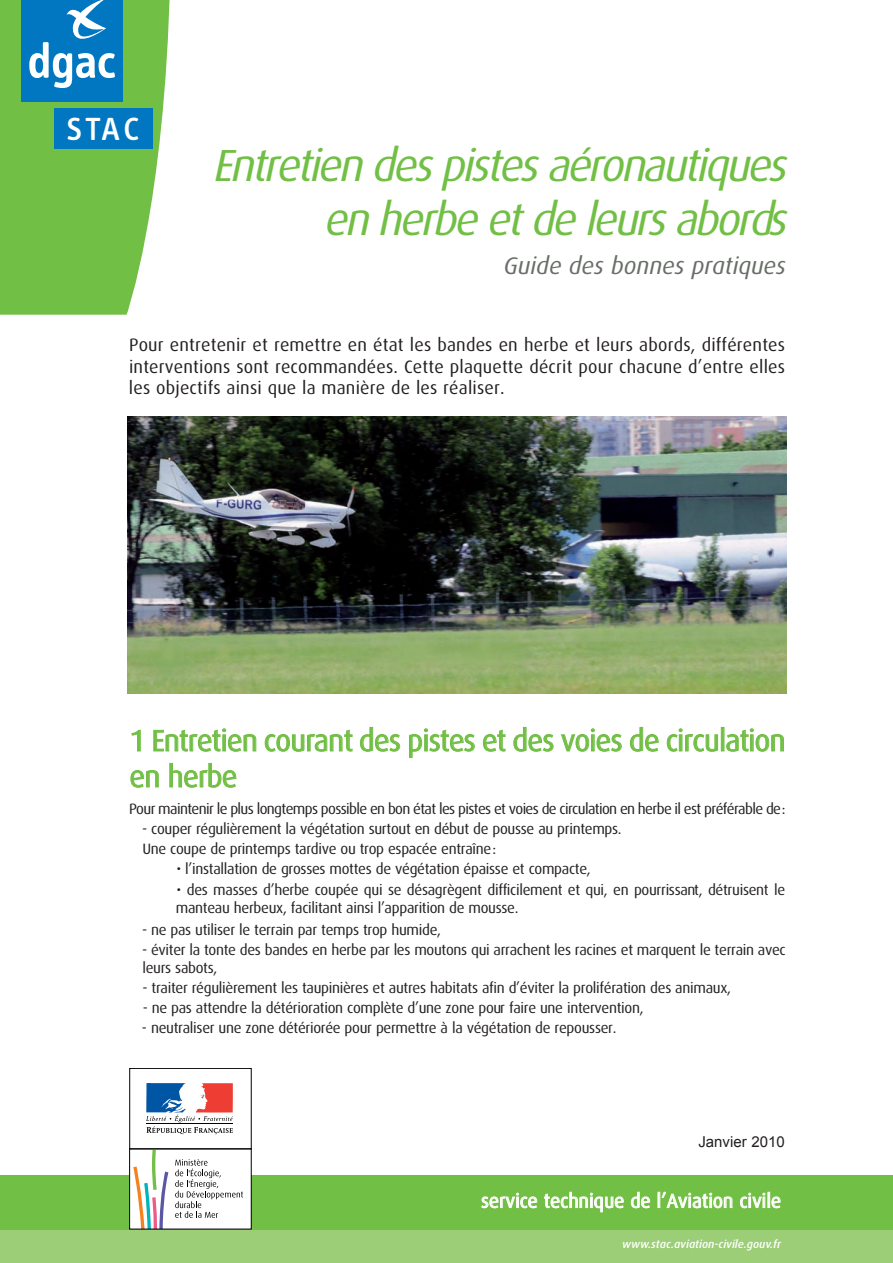
<style>
.page{position:relative;width:893px;height:1263px;background:#fff}
.page>*{position:absolute;margin:0;border:0;box-sizing:border-box;transform-origin:0 0}
.t1{font:italic 45px/54px "Dax OT";color:#71bf44;text-align:right}
.t2{font:500 33px "Info Text";color:#fff}
.t3{font:30px/36px "Dax OT";letter-spacing:-.025em;color:#71bf44}
.t4{font:italic 24px "Dax OT";color:#686d67}
.t5{font:19.5px "Dax OT";letter-spacing:-.005em;color:#fff}
.t6{font:18px/21.6px "Dax OT";letter-spacing:.01em;color:#231f20;text-align:justify}
.t7{font:15px/18px "Dax OT";letter-spacing:-.02em;color:#231f20}
.t8{font:15px "Dax OT";letter-spacing:-.04em;color:#231f20}
.t9{font:15px "Arial";color:#231f20}
.t10{font:italic 500 11.25px "Dax OT";color:#fff}
</style>
<div class="page">
<svg style="left:131px;top:729px;width:10px;height:23px"></svg>
<svg style="left:153px;top:728px;width:104px;height:24px"></svg>
<svg style="left:264px;top:729px;width:89px;height:23px"></svg>
<svg style="left:360px;top:726px;width:41px;height:26px"></svg>
<svg style="left:409px;top:728px;width:66px;height:30px"></svg>
<svg style="left:483px;top:729px;width:23px;height:23px"></svg>
<svg style="left:513px;top:726px;width:41px;height:26px"></svg>
<svg style="left:561px;top:728px;width:61px;height:24px"></svg>
<svg style="left:630px;top:726px;width:29px;height:26px"></svg>
<svg style="left:666px;top:728px;width:53px;height:24px"></svg>
<div style="left:721px;top:727px;width:3px;height:24px;border:1px solid #71bf44"></div>
<svg style="left:726px;top:728px;width:58px;height:24px"></svg>
<svg style="left:130px;top:770px;width:29px;height:18px"></svg>
<svg style="left:169px;top:762px;width:68px;height:26px"></svg>
<svg style="left:0;top:0;width:170px;height:315px;background:#82c65b"></svg>
<div style="left:21px;top:0;width:102px;height:101px;background:#0077c0"></div>
<svg style="left:29px;top:0;width:86px;height:88px"></svg>
<div style="left:54px;top:108px;width:98px;height:41px;background:#0077c0"></div>
<div style="left:0;top:1175px;width:893px;height:56px;background:#71bf44"></div>
<div style="left:0;top:1230px;width:893px;height:33px;background:#9cce77"></div>
<svg style="left:481px;top:1193px;width:56px;height:15px"></svg>
<svg style="left:544px;top:1192px;width:80px;height:20px"></svg>
<svg style="left:631px;top:1192px;width:19px;height:16px"></svg>
<svg style="left:658px;top:1191px;width:75px;height:17px"></svg>
<svg style="left:740px;top:1192px;width:41px;height:16px"></svg>
<div style="left:130px;top:1149px;width:121px;height:80px;background:#fff"></div>
<div style="left:129px;top:1068px;width:122px;height:81px;border:1px solid #000"></div>
<svg style="left:146px;top:1083px;width:87px;height:51px"></svg>
<svg style="left:133px;top:1150px;width:35px;height:77px"></svg>
<div style="left:129px;top:1148px;width:122px;height:81px;border:1px solid #000"></div>
<svg style="left:175px;top:1159px;width:68px;height:59px"></svg>
<img style="left:128px;top:417px;width:659px;height:276px">
<h2 class="t2" style="left:67px;top:118px;width:74px">STAC</h2>
<h1 class="t1" style="left:212px;top:138px;width:586px">Entretiendespistesaéronautiques enherbeetdeleursabords</h1>
<h3 class="t4" style="left:504px;top:252px;width:284px">Guide des bonnes pratiques</h3>
<p class="t6" style="left:129px;top:334px;width:658px">Pour entretenir et remettre en état les bandes en herbe et leurs abords, différentes interventions sont recommandées. Cette plaquette décrit pour chacune d’entre elles les objectifs ainsi que la manière de les réaliser.</p>
<h3 class="t3" style="left:129px;top:723px;width:658px">1 Entretien courant des pistes et des voies de circulation en herbe</h3>
<p class="t8" style="left:129px;top:800px;width:658px">Pour maintenir le plus longtemps possible en bon état les pistes et voies de circulation en herbe il est préférable de:</p>
<p class="t7" style="left:142px;top:819px;width:481px;line-height:20.1px">- couper régulièrement la végétation surtout en début de pousse au printemps.<br>Une coupe de printemps tardive ou trop espacée entraîne:</p>
<p class="t7" style="left:176px;top:860px;width:416px">• l’installation de grosses mottes de végétation épaisse et compacte,</p>
<p class="t7" style="left:176px;top:880px;width:611px">• des masses d’herbe coupée qui se désagrègent difficilement et qui, en pourrissant, détruisent le manteau herbeux, facilitant ainsi l’apparition de mousse.</p>
<p class="t7" style="left:142px;top:921px;width:301px">- ne pas utiliser le terrain par temps trop humide,</p>
<p class="t7" style="left:142px;top:941px;width:645px">- éviter la tonte des bandes en herbe par les moutons qui arrachent les racines et marquent le terrain avec leurs sabots,</p>
<p class="t7" style="left:142px;top:979px;width:590px">- traiter régulièrement les taupinières et autres habitats afin d’éviter la prolifération des animaux,</p>
<p class="t7" style="left:143px;top:999px;width:502px">- ne pas attendre la détérioration complète d’une zone pour faire une intervention,</p>
<p class="t7" style="left:142px;top:1019px;width:476px">- neutraliser une zone détériorée pour permettre à la végétation de repousser.</p>
<p class="t9" style="left:698px;top:1131px;width:88px">Janvier 2010</p>
<h3 class="t5" style="left:481px;top:1190px;width:302px">service technique de l’Aviation civile</h3>
<p class="t10" style="left:622px;top:1237px;width:160px">www.stac.aviation-civile.gouv.fr</p>
</div>
